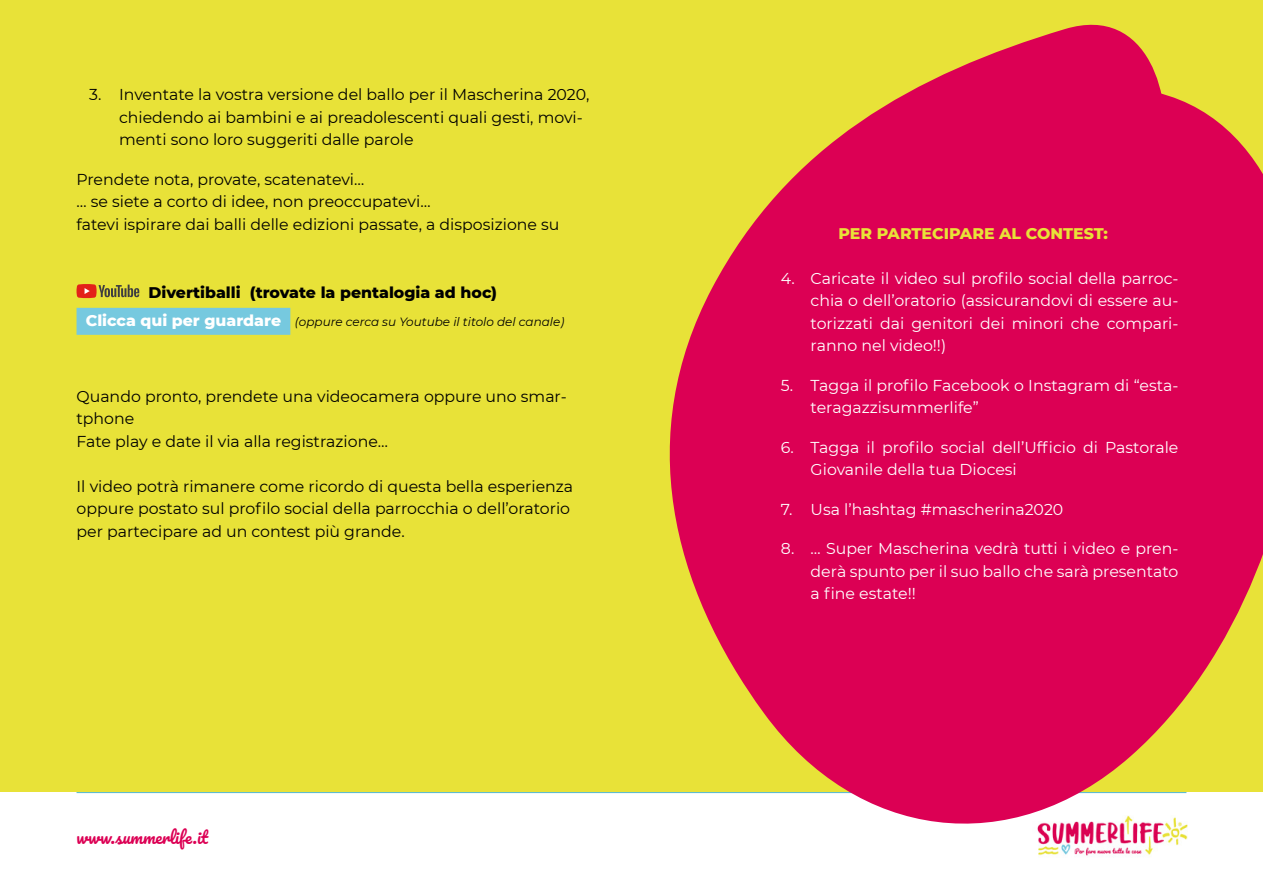
<style>
.page{position:relative;width:1263px;height:893px;background:#fff}
.page>*{position:absolute;margin:0;border:0;box-sizing:border-box;transform-origin:0 0}
.t1{font:16.8px "Pacifico";color:#dc0054}
.t2{font:15.75px/22.5px "Montserrat";color:#000}
.t3{font:15.75px/22.5px "Montserrat";color:#fff;text-align:justify}
.t4{font:800 15.75px "Montserrat";color:#000}
.t5{font:800 15.75px "Montserrat";color:#e8e238}
.t6{font:italic 12px "Montserrat";color:#000}
.s1{font-weight:800;font-style:normal;font-size:15.75px;color:#fff}
</style>
<div class="page">
<hr style="left:77px;top:792px;width:1109px;height:1px;background:#60bccd">
<div style="left:0;top:0;width:1263px;height:792px;background:#e8e238"></div>
<svg style="left:635px;top:24px;width:628px;height:832px;fill:#dc0054"></svg>
<div style="left:77px;top:308px;width:213px;height:27px;background:#76c9df"></div>
<svg style="left:77px;top:284px;width:62px;height:14px"></svg>
<p class="t2" style="left:119px;top:83px;width:472px;text-indent:-30px">3. Inventate la vostra versione del ballo per il Mascherina 2020, chiedendo ai bambini e ai preadolescenti quali gesti, movi&shy;menti sono loro suggeriti dalle parole</p>
<p class="t2" style="left:77px;top:167px;width:484px">Prendete nota, provate, scatenatevi…<br>… se siete a corto di idee, non preoccupatevi…<br>fatevi ispirare dai balli delle edizioni passate, a disposizione su</p>
<p class="t4" style="left:148px;top:281px;width:350px">Divertiballi (trovate la pentalogia ad hoc)</p>
<p class="t6" style="left:86px;top:313px;width:480px"><span class="s1">Clicca qui per guardare</span> (oppure cerca su Youtube il titolo del canale)</p>
<p class="t2" style="left:77px;top:384px;width:492px">Quando pronto, prendete una videocamera oppure uno smar&shy;tphone<br>Fate play e date il via alla registrazione…</p>
<p class="t2" style="left:77px;top:474px;width:498px">Il video potrà rimanere come ricordo di questa bella esperienza oppure postato sul profilo social della parrocchia o dell’oratorio per partecipare ad un contest più grande.</p>
<p class="t1" style="left:77px;top:828px;width:133px">www.summerlife.it</p>
<p class="t5" style="left:838px;top:221px;width:271px">PER PARTECIPARE AL CONTEST:</p>
<p class="t3" style="left:811px;top:266px;width:369px;text-indent:-30px">4. Caricate il video sul profilo social della parroc&shy;chia o dell’oratorio (assicurandovi di essere au&shy;torizzati dai genitori dei minori che compari&shy;ranno nel video!!)</p>
<p class="t3" style="left:811px;top:373px;width:369px;text-indent:-30px">5. Tagga il profilo Facebook o Instagram di “esta&shy;teragazzisummerlife”</p>
<p class="t3" style="left:811px;top:435px;width:369px;text-indent:-30px">6. Tagga il profilo social dell’Ufficio di Pastorale<br>Giovanile della tua Diocesi</p>
<p class="t3" style="left:781px;top:497px;width:284px">7. Usa l’hashtag #mascherina2020</p>
<p class="t3" style="left:811px;top:537px;width:369px;text-indent:-30px">8. … Super Mascherina vedrà tutti i video e pren&shy;derà spunto per il suo ballo che sarà presentato a fine estate!!</p>
</div>
